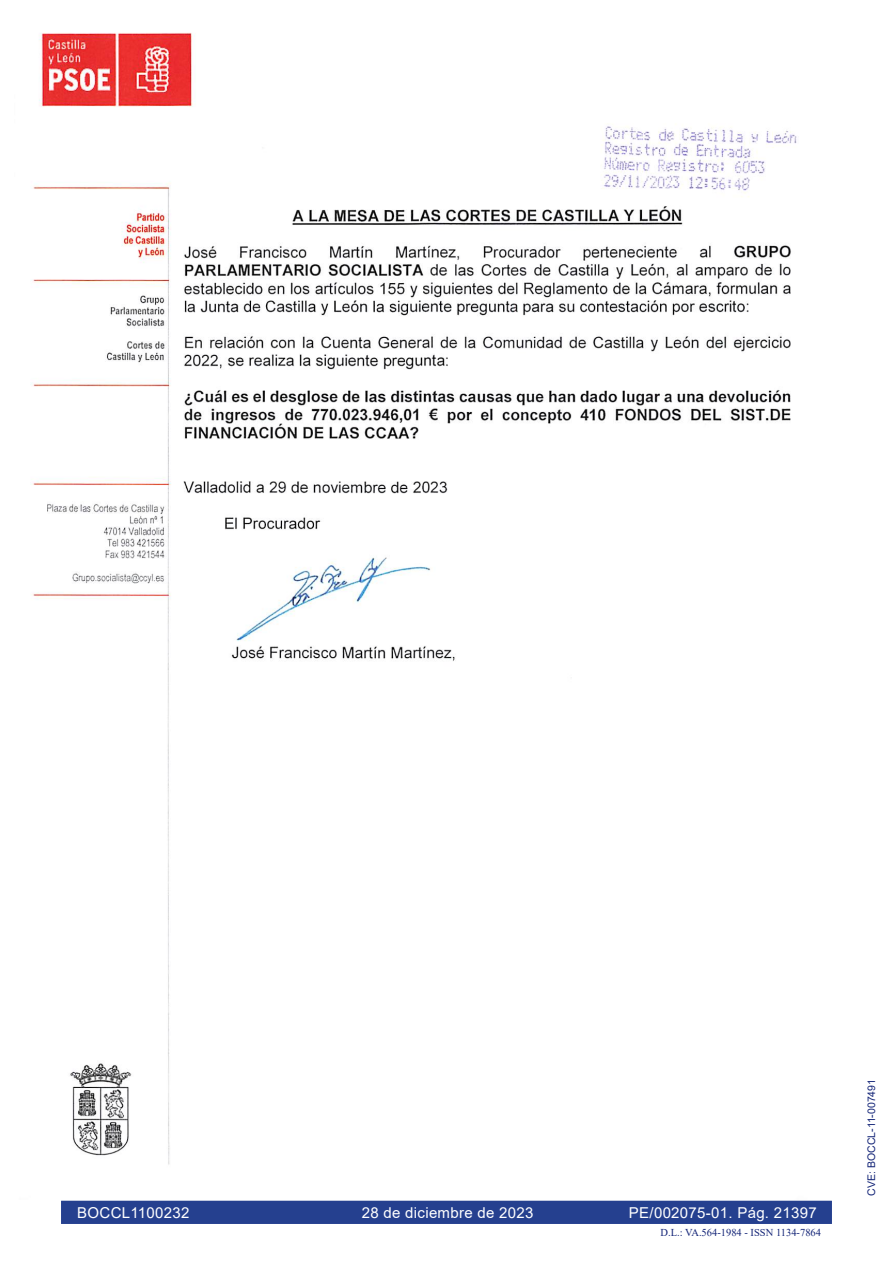
<style>
.page{position:relative;width:893px;height:1263px;background:#fff}
.page>*{position:absolute;margin:0;border:0;box-sizing:border-box;transform-origin:0 0}
.E_CVE{font:15px "Arial";letter-spacing:.02em;color:#fff}
.t1{font:10.5px "Times New Roman";color:#132477}
.t2{font:10.5px "Arial";color:#132477}
</style>
<div class="page">
<div style="left:60px;top:1200px;width:773px;height:25px;background:#25408f"></div>
<div style="left:60px;top:1199px;width:773px;height:26px;border:2px solid #fff"></div>
<img style="left:31px;top:33px;width:802px;height:1167px">
<p class="E_CVE" style="left:77px;top:1202px;width:114px">BOCCL1100232</p>
<p class="E_CVE" style="left:362px;top:1202px;width:173px">28 de diciembre de 2023</p>
<p class="E_CVE" style="left:629px;top:1202px;width:189px">PE/002075-01. Pág. 21397</p>
<p class="t1" style="left:661px;top:1225px;width:162px">D.L.: VA.564-1984 - ISSN 1134-7864</p>
<p class="t2" style="left:864px;top:1195px;width:118px;rotate:-90deg">CVE: BOCCL-11-007491</p>
</div>
